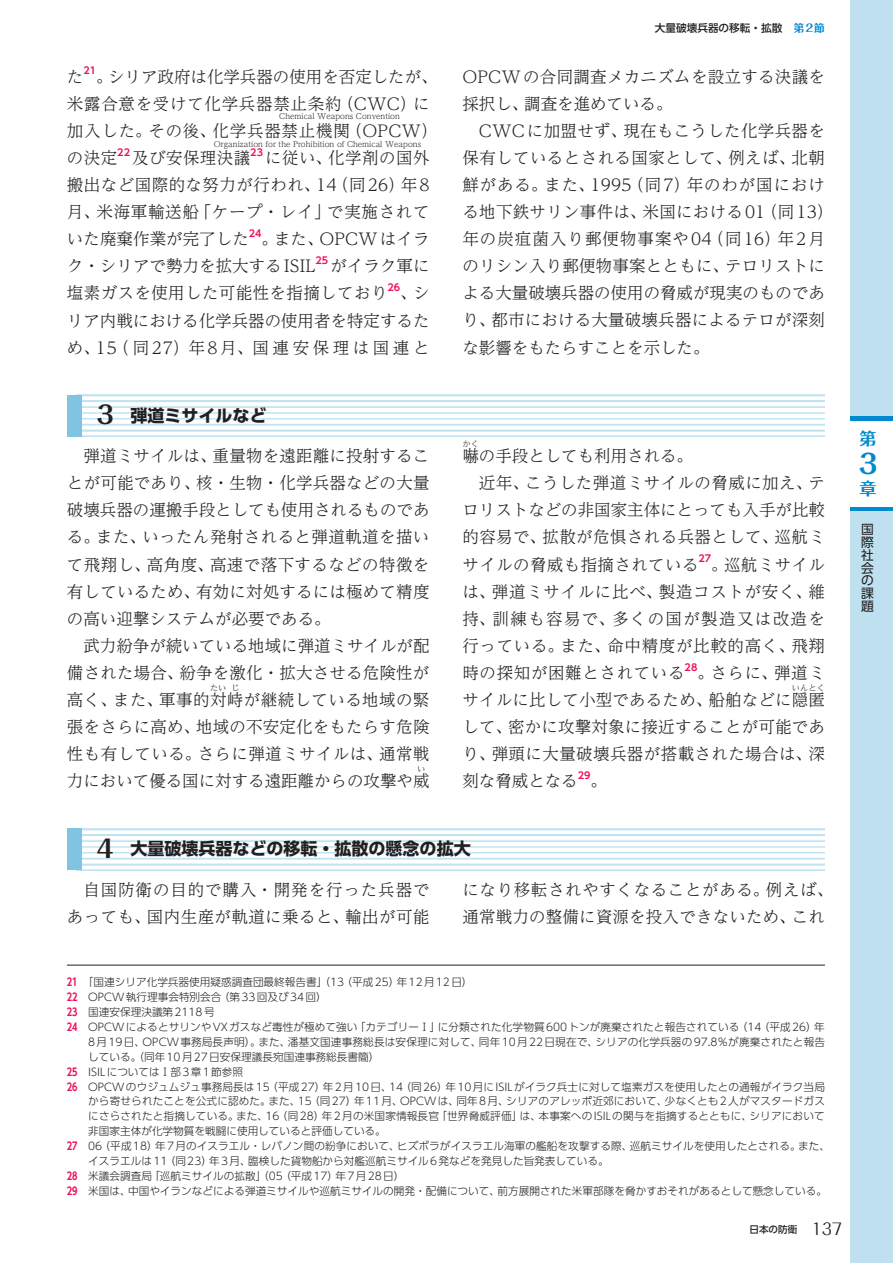
<style>
.page{position:relative;width:893px;height:1263px;background:#fff}
.page>*{position:absolute;margin:0;border:0;box-sizing:border-box;transform-origin:0 0}
.t1{font:700 26.55px "Folk Pro";color:#0089cf}
.t2{font:700 16.95px "UD Shin Go Pro";color:#231f20}
.t3{font:700 16.95px "Folk Pro";color:#0089cf}
.t4{font:300 16.5px/27.2px "UD Reimin Pr 6 N";letter-spacing:.02em;color:#231f20;text-align:justify}
.t5{font:300 16.5px/27.2px "UD Reimin Pr 6 N";color:#231f20}
.t6{font:300 16.5px/27.2px "UD Reimin Pr 6 N";letter-spacing:.04em;color:#231f20;text-align:right}
.t7{font:300 16.5px "UD Reimin Pr 6 N";letter-spacing:.05em;color:#231f20}
.t8{font:12.75px/12.8px "UD Shin Go Pr 6 N";color:#231f20;text-align:justify}
.t9{font:300 10.65px "UD Shin Go Pr 6 N";letter-spacing:.005em;color:#231f20}
.t10{font:500 10.65px "UD Shin Go Pr 6 N";color:#231f20}
.t11{font:700 9.6px "UD Shin Go Pr 6 N De";letter-spacing:.005em;color:#ee1059}
.t12{font:500 9.6px "UD Shin Go Pr 6 N";color:#231f20}
.t13{font:300 8.25px "UD Reimin Pr 6 N";color:#231f20}
.t14{font:300 7.65px "UD Reimin Pr 6 N";color:#231f20}
.s1{font-family:"Folk Pro";font-size:24.45px}
.s2{font-family:"Folk Pro";font-weight:700;color:#0089cf}
.s3{font-family:"UD Shin Go Pro De";font-weight:700;color:#ee1059}
.s4{font-family:"Folk Pro";font-weight:400;font-size:15.9px}
</style>
<div class="page">
<div style="left:67px;top:395px;width:15px;height:41px;background:#81c4e2"></div>
<div style="left:67px;top:829px;width:15px;height:41px;background:#81c4e2"></div>
<hr style="left:67px;top:965px;width:758px;height:1px;background:#231f20">
<div style="left:850px;top:0;width:43px;height:1263px;background:#bee0ef"></div>
<hr style="left:850px;top:417px;width:43px;height:4px;background:#0089cf">
<svg style="left:850px;top:506px;width:43px;height:4px"></svg>
<div style="left:850px;top:421px;width:43px;height:85px;background:#fff"></div>
<p class="t4" style="left:67px;top:62px;width:18px">た</p>
<p class="t11" style="left:83px;top:63px;width:14px">21</p>
<p class="t5" style="left:67px;top:62px;width:372px;text-indent:29px">。シリア政府は化学兵器の使用を否定したが、米露合意を受けて化学兵器禁止条約（CWC）に</p>
<p class="t14" style="left:279px;top:110px;width:122px">Chemical Weapons Convention</p>
<p class="t7" style="left:67px;top:117px;width:372px">加入した。その後、化学兵器禁止機関（OPCW）</p>
<p class="t14" style="left:214px;top:137px;width:209px">Organization for the Prohibition of Chemical Weapons</p>
<p class="t4" style="left:67px;top:143px;width:52px">の決定</p>
<p class="t11" style="left:117px;top:144px;width:14px">22</p>
<p class="t4" style="left:132px;top:143px;width:120px">及び安保理決議</p>
<p class="t11" style="left:250px;top:144px;width:14px">23</p>
<p class="t4" style="left:67px;top:143px;width:364px;text-indent:198px">に従い、化学剤の国外搬出など国際的な努力が行われ、14（同26）年8月、米海軍輸送船「ケープ・レイ」で実施されていた廃棄作業が完了した</p>
<p class="t11" style="left:249px;top:226px;width:14px">24</p>
<p class="t4" style="left:67px;top:225px;width:364px;text-indent:195px">。また、OPCWはイラク・シリアで勢力を拡大するISIL</p>
<p class="t11" style="left:316px;top:253px;width:14px">25</p>
<p class="t4" style="left:67px;top:252px;width:364px;text-indent:263px">がイラク軍に塩素ガスを使用した可能性を指摘しており</p>
<p class="t11" style="left:387px;top:280px;width:14px">26</p>
<p class="t4" style="left:67px;top:279px;width:364px;text-indent:333px">、シリア内戦における化学兵器の使用者を特定するため、15（同27）年8月、国連安保理は国連と</p>
<p class="t2" style="left:97px;top:401px;width:171px"><span class="s1">3</span>　弾道ミサイルなど</p>
<p class="t4" style="left:67px;top:442px;width:364px;text-indent:16px">弾道ミサイルは、重量物を遠距離に投射することが可能であり、核・生物・化学兵器などの大量破壊兵器の運搬手段としても使用されるものである。また、いったん発射されると弾道軌道を描いて飛翔し、高角度、高速で落下するなどの特徴を有しているため、有効に対処するには極めて精度の高い迎撃システムが必要である。</p>
<p class="t4" style="left:67px;top:631px;width:364px;text-indent:16px">武力紛争が続いている地域に弾道ミサイルが配備された場合、紛争を激化・拡大させる危険性が高く、また、軍事的対峙が継続している地域の緊</p>
<p class="t13" style="left:210px;top:681px;width:18px">たい</p>
<p class="t13" style="left:231px;top:681px;width:10px">じ</p>
<p class="t4" style="left:67px;top:713px;width:364px">張をさらに高め、地域の不安定化をもたらす危険性も有している。さらに弾道ミサイルは、通常戦力において優る国に対する遠距離からの攻撃や威</p>
<p class="t13" style="left:417px;top:762px;width:10px">い</p>
<p class="t10" style="left:655px;top:19px;width:172px">大量破壊兵器の移転・拡散 <span class="s2">第2節</span></p>
<p class="t4" style="left:462px;top:62px;width:364px">OPCWの合同調査メカニズムを設立する決議を採択し、調査を進めている。</p>
<p class="t4" style="left:462px;top:116px;width:372px;text-align:left;text-indent:16px">CWCに加盟せず、現在もこうした化学兵器を保有しているとされる国家として、例えば、北朝鮮がある。また、1995（同7）年のわが国における地下鉄サリン事件は、米国における01（同13）年の炭疽菌入り郵便物事案や04（同16）年2月のリシン入り郵便物事案とともに、テロリストによる大量破壊兵器の使用の脅威が現実のものであり、都市における大量破壊兵器によるテロが深刻な影響をもたらすことを示した。</p>
<p class="t13" style="left:462px;top:437px;width:18px">かく</p>
<p class="t4" style="left:462px;top:469px;width:364px;text-indent:16px">近年、こうした弾道ミサイルの脅威に加え、テロリストなどの非国家主体にとっても入手が比較的容易で、拡散が危惧される兵器として、巡航ミサイルの脅威も指摘されている</p>
<p class="t5" style="left:462px;top:442px;width:232px">嚇の手段としても利用される。</p>
<p class="t11" style="left:698px;top:551px;width:14px">27</p>
<p class="t4" style="left:462px;top:550px;width:364px;text-indent:249px">。巡航ミサイルは、弾道ミサイルに比べ、製造コストが安く、維持、訓練も容易で、多くの国が製造又は改造を行っている。また、命中精度が比較的高く、飛翔時の探知が困難とされている</p>
<p class="t11" style="left:685px;top:659px;width:14px">28</p>
<p class="t4" style="left:462px;top:658px;width:364px;text-align:right">。さらに、弾道ミ<br>サイルに比して小型であるため、船舶などに隠匿</p>
<p class="t13" style="left:792px;top:681px;width:35px">いんとく</p>
<p class="t4" style="left:462px;top:713px;width:364px">して、密かに攻撃対象に接近することが可能であり、弾頭に大量破壊兵器が搭載された場合は、深刻な脅威となる</p>
<p class="t11" style="left:578px;top:768px;width:14px">29</p>
<p class="t4" style="left:590px;top:767px;width:18px">。</p>
<p class="t2" style="left:97px;top:835px;width:375px"><span class="s1">4</span>　大量破壊兵器などの移転・拡散の懸念の拡大</p>
<p class="t6" style="left:67px;top:875px;width:364px">自国防衛の目的で購入・開発を行った兵器であっても、国内生産が軌道に乗ると、輸出が可能</p>
<p class="t4" style="left:462px;top:875px;width:372px">になり移転されやすくなることがある。例えば、通常戦力の整備に資源を投入できないため、これ</p>
<p class="t3" style="left:859px;top:424px;width:18px">第</p>
<h1 class="t1" style="left:855px;top:441px;width:23px">３</h1>
<p class="t3" style="left:859px;top:474px;width:18px">章</p>
<p class="t8" style="left:861px;top:523px;width:14px">国際社会の課題</p>
<p class="t9" style="left:67px;top:974px;width:407px"><span class="s3">21</span> 「国連シリア化学兵器使用疑惑調査団最終報告書」（13（平成25）年12月12日）</p>
<p class="t9" style="left:67px;top:988px;width:261px"><span class="s3">22</span> OPCW執行理事会特別会合（第33回及び34回）</p>
<p class="t9" style="left:67px;top:1003px;width:149px"><span class="s3">23</span> 国連安保理決議第2118号</p>
<p class="t9" style="left:67px;top:1018px;width:759px"><span class="s3">24</span> OPCWによるとサリンやVXガスなど毒性が極めて強い「カテゴリーⅠ」に分類された化学物質600トンが廃棄されたと報告されている（14（平成26）年</p>
<p class="t9" style="left:88px;top:1033px;width:738px">8月19日、OPCW事務局長声明）。また、潘基文国連事務総長は安保理に対して、同年10月22日現在で、シリアの化学兵器の97.8％が廃棄されたと報告</p>
<p class="t9" style="left:88px;top:1048px;width:293px">している。（同年10月27日安保理議長宛国連事務総長書簡）</p>
<p class="t9" style="left:67px;top:1063px;width:177px"><span class="s3">25</span> ISILについてはⅠ部3章1節参照</p>
<p class="t9" style="left:67px;top:1078px;width:759px"><span class="s3">26</span> OPCWのウジュムジュ事務局長は15（平成27）年2月10日、14（同26）年10月にISILがイラク兵士に対して塩素ガスを使用したとの通報がイラク当局</p>
<p class="t9" style="left:88px;top:1093px;width:738px">から寄せられたことを公式に認めた。また、15（同27）年11月、OPCWは、同年8月、シリアのアレッポ近郊において、少なくとも2人がマスタードガス</p>
<p class="t9" style="left:88px;top:1108px;width:738px">にさらされたと指摘している。また、16（同28）年2月の米国家情報長官「世界脅威評価」は、本事案へのISILの関与を指摘するとともに、シリアにおいて</p>
<p class="t9" style="left:88px;top:1122px;width:299px">非国家主体が化学物質を戦闘に使用していると評価している。</p>
<p class="t9" style="left:67px;top:1137px;width:765px"><span class="s3">27</span> 06（平成18）年7月のイスラエル・レバノン間の紛争において、ヒズボラがイスラエル海軍の艦船を攻撃する際、巡航ミサイルを使用したとされる。また、</p>
<p class="t9" style="left:88px;top:1152px;width:522px">イスラエルは11（同23）年3月、臨検した貨物船から対艦巡航ミサイル6発などを発見した旨発表している。</p>
<p class="t9" style="left:67px;top:1167px;width:339px"><span class="s3">28</span> 米議会調査局「巡航ミサイルの拡散」（05（平成17）年7月28日）</p>
<p class="t9" style="left:67px;top:1182px;width:762px"><span class="s3">29</span> 米国は、中国やイランなどによる弾道ミサイルや巡航ミサイルの開発・配備について、前方展開された米軍部隊を脅かすおそれがあるとして懸念している。</p>
<p class="t12" style="left:749px;top:1221px;width:94px">日本の防衛 <span class="s4">137</span></p>
</div>
